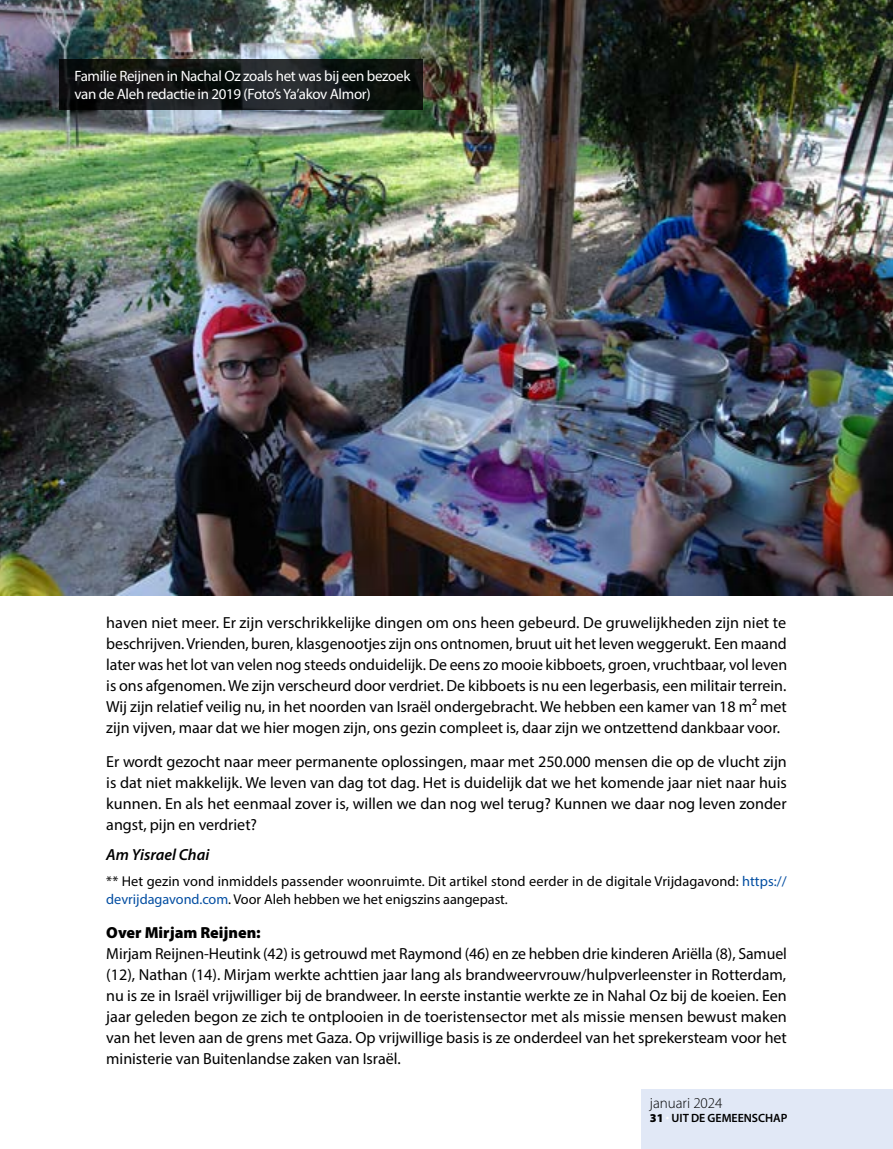
<style>
.page{position:relative;width:893px;height:1149px;background:#fff}
.page>*{position:absolute;margin:0;border:0;box-sizing:border-box;transform-origin:0 0}
.t1{font:16.05px/21px "Myriad Pro";color:#000;text-align:justify}
.t2{font:900 16.05px "Myriad Pro";color:#000}
.t3{font:italic 600 16.05px "Myriad Pro";color:#000}
.t4{font:15px/18px "Myriad Pro";letter-spacing:-.02em;color:#fff}
.t5{font:300 15px "Myriad Pro";color:#000}
.t6{font:14.25px/18px "Myriad Pro";letter-spacing:.005em;color:#000}
.t7{font:600 12px "Myriad Pro";color:#000}
.s1{color:#034ea2}
.s2{font-weight:900}
.s3{font-weight:900;color:#fff}
</style>
<div class="page">
<img style="left:0;top:0;width:893px;height:595px">
<svg style="left:60px;top:60px;width:363px;height:50px;background:#141818"></svg>
<div style="left:641px;top:1089px;width:252px;height:59px;background:#e1e8f6"></div>
<p class="t4" style="left:74px;top:67px;width:337px">Familie Reijnen in Nachal Oz zoals het was bij een bezoek van de Aleh redactie in 2019 (Foto’s Ya’akov Almor)</p>
<p class="t1" style="left:106px;top:612px;width:682px">haven niet meer. Er zijn verschrikkelijke dingen om ons heen gebeurd. De gruwelijkheden zijn niet te beschrijven. Vrienden, buren, klasgenootjes zijn ons ontnomen, bruut uit het leven weggerukt. Een maand later was het lot van velen nog steeds onduidelijk. De eens zo mooie kibboets, groen, vruchtbaar, vol leven is ons afgenomen. We zijn verscheurd door verdriet. De kibboets is nu een legerbasis, een militair terrein.<br>Wij zijn relatief veilig nu, in het noorden van Israël ondergebracht. We hebben een kamer van 18 m² met zijn vijven, maar dat we hier mogen zijn, ons gezin compleet is, daar zijn we ontzettend dankbaar voor.</p>
<p class="t1" style="left:106px;top:750px;width:682px">Er wordt gezocht naar meer permanente oplossingen, maar met 250.000 mensen die op de vlucht zijn is dat niet makkelijk. We leven van dag tot dag. Het is duidelijk dat we het komende jaar niet naar huis kunnen. En als het eenmaal zover is, willen we dan nog wel terug? Kunnen we daar nog leven zonder angst, pijn en verdriet?</p>
<p class="t3" style="left:106px;top:844px;width:105px">Am Yisrael Chai</p>
<p class="t6" style="left:106px;top:872px;width:682px">** Het gezin vond inmiddels passender woonruimte. Dit artikel stond eerder in de digitale Vrijdagavond: <span class="s1">https:// devrijdagavond.com</span>. Voor Aleh hebben we het enigszins aangepast.</p>
<p class="t2" style="left:106px;top:921px;width:156px">Over Mirjam Reijnen:</p>
<p class="t1" style="left:106px;top:942px;width:682px">Mirjam Reijnen-Heutink (42) is getrouwd met Raymond (46) en ze hebben drie kinderen Ariëlla (8), Samuel (12), Nathan (14). Mirjam werkte achttien jaar lang als brandweervrouw/hulpverleenster in Rotterdam, nu is ze in Israël vrijwilliger bij de brandweer. In eerste instantie werkte ze in Nahal Oz bij de koeien. Een jaar geleden begon ze zich te ontplooien in de toeristensector met als missie mensen bewust maken van het leven aan de grens met Gaza. Op vrijwillige basis is ze onderdeel van het sprekersteam voor het ministerie van Buitenlandse zaken van Israël.</p>
<p class="t5" style="left:650px;top:1093px;width:74px">januari 2024</p>
<p class="t7" style="left:650px;top:1109px;width:66px"><span class="s2">31</span> <span class="s3">·</span>UIT DE GEMEENSCHAP</p>
</div>
